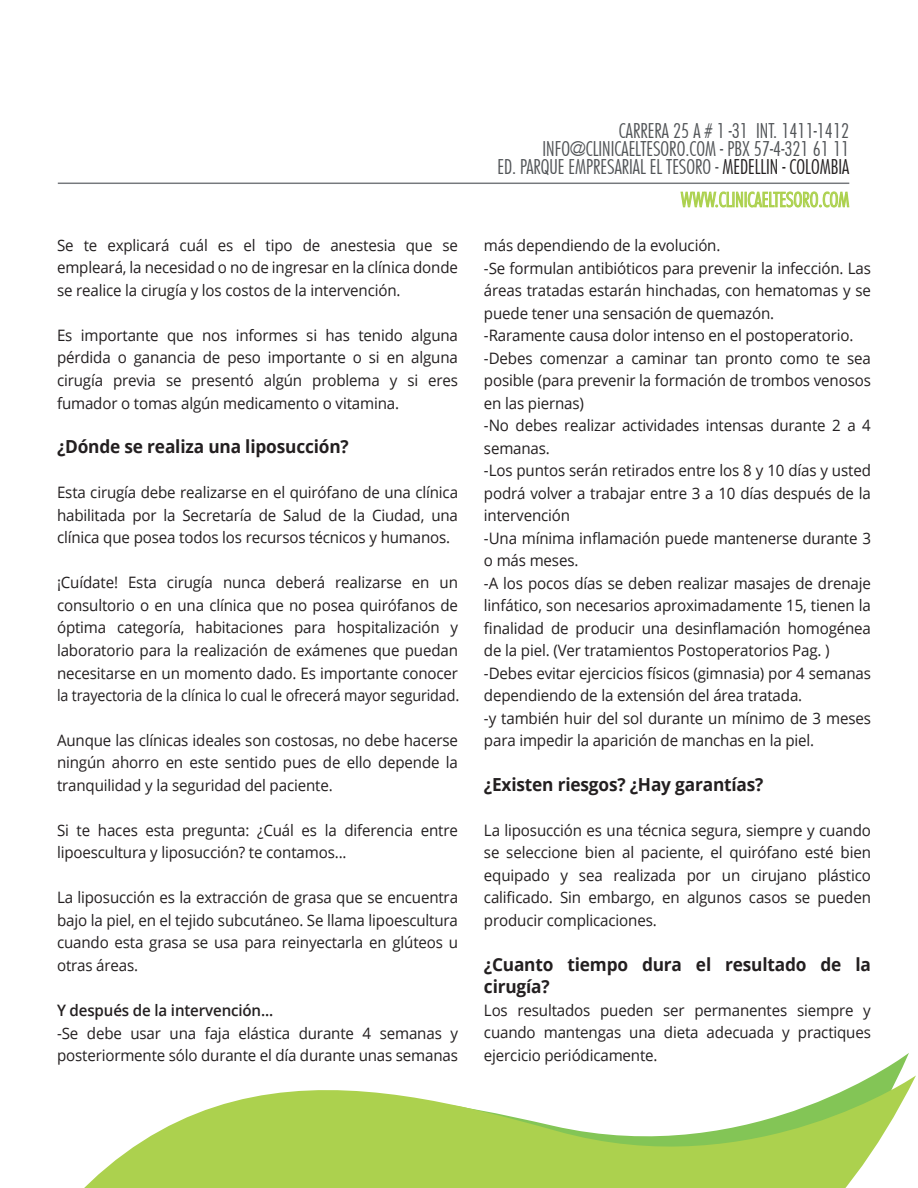
<style>
.page{position:relative;width:918px;height:1188px;background:#fff}
.page>*{position:absolute;margin:0;border:0;box-sizing:border-box;transform-origin:0 0}
.t1{font:300 19.5px/18px "Futura";color:#515457;text-align:right}
.t2{font:300 19.5px "Futura";color:#acd14e}
.t3{font:700 18px/22.5px "Open Sans";letter-spacing:-.01em;color:#231f20;scale:.96 1}
.t4{font:15.75px/22.5px "Open Sans";letter-spacing:-.01em;color:#231f20;text-align:justify;scale:.96 1}
.t5{font:600 15.75px "Open Sans";letter-spacing:-.01em;color:#231f20;scale:.96 1}
.s1{color:#231f20}
</style>
<div class="page">
<hr style="left:58px;top:183px;width:791px;height:1px;background:#76797d">
<svg style="left:84px;top:1053px;width:832px;height:135px;fill:#acd156"></svg>
<svg style="left:680px;top:182px;width:170px;height:26px"></svg>
<p class="t4" style="left:57px;top:234px;width:419px">Se te explicará cuál es el tipo de anestesia que se empleará, la necesidad o no de ingresar en la clínica donde se realice la cirugía y los costos de la intervención.</p>
<p class="t4" style="left:57px;top:324px;width:419px">Es importante que nos informes si has tenido alguna pérdida o ganancia de peso importante o si en alguna cirugía previa se presentó algún problema y si eres fumador o tomas algún medicamento o vitamina.</p>
<p class="t3" style="left:57px;top:435px;width:305px">¿Dónde se realiza una liposucción?</p>
<p class="t4" style="left:57px;top:481px;width:419px">Esta cirugía debe realizarse en el quirófano de una clínica habilitada por la Secretaría de Salud de la Ciudad, una clínica que posea todos los recursos técnicos y humanos.</p>
<p class="t4" style="left:57px;top:571px;width:421px">¡Cuídate! Esta cirugía nunca deberá realizarse en un consultorio o en una clínica que no posea quirófanos de óptima categoría, habitaciones para hospitalización y laboratorio para la realización de exámenes que puedan necesitarse en un momento dado. Es importante conocer la trayectoria de la clínica lo cual le ofrecerá mayor seguridad.</p>
<p class="t4" style="left:57px;top:729px;width:419px">Aunque las clínicas ideales son costosas, no debe hacerse ningún ahorro en este sentido pues de ello depende la tranquilidad y la seguridad del paciente.</p>
<p class="t4" style="left:57px;top:819px;width:419px">Si te haces esta pregunta: ¿Cuál es la diferencia entre lipoescultura y liposucción? te contamos...</p>
<p class="t4" style="left:57px;top:886px;width:419px">La liposucción es la extracción de grasa que se encuentra bajo la piel, en el tejido subcutáneo. Se llama lipoescultura cuando esta grasa se usa para reinyectarla en glúteos u otras áreas.</p>
<p class="t5" style="left:57px;top:999px;width:227px">Y después de la intervención...</p>
<p class="t4" style="left:57px;top:1021px;width:419px">-Se debe usar una faja elástica durante 4 semanas y posteriormente sólo durante el día durante unas semanas</p>
<p class="t1" style="left:497px;top:121px;width:353px">CARRERA 25 A # 1 -31 INT. 1411-1412<br>INFO@CLINICAELTESORO.COM - PBX 57-4-321 61 11<br>ED. PARQUE EMPRESARIAL EL TESORO - <span class="s1">MEDELLIN - COLOMBIA</span></p>
<p class="t2" style="left:681px;top:187px;width:170px">WWW.CLINICAELTESORO.COM</p>
<p class="t4" style="left:484px;top:234px;width:405px;text-align:left">más dependiendo de la evolución.<br>-Se formulan antibióticos para prevenir la infección. Las áreas tratadas estarán hinchadas, con hematomas y se puede tener una sensación de quemazón.<br>-Raramente causa dolor intenso en el postoperatorio. -Debes comenzar a caminar tan pronto como te sea posible (para prevenir la formación de trombos venosos en las piernas)<br>-No debes realizar actividades intensas durante 2 a 4 semanas.<br>-Los puntos serán retirados entre los 8 y 10 días y usted podrá volver a trabajar entre 3 a 10 días después de la intervención<br>-Una mínima inflamación puede mantenerse durante 3 o más meses.<br>-A los pocos días se deben realizar masajes de drenaje linfático, son necesarios aproximadamente 15, tienen la finalidad de producir una desinflamación homogénea de la piel. (Ver tratamientos Postoperatorios Pag. ) -Debes evitar ejercicios físicos (gimnasia) por 4 semanas dependiendo de la extensión del área tratada.<br>-y también huir del sol durante un mínimo de 3 meses para impedir la aparición de manchas en la piel.</p>
<p class="t3" style="left:484px;top:773px;width:293px">¿Existen riesgos? ¿Hay garantías?</p>
<p class="t4" style="left:484px;top:819px;width:405px">La liposucción es una técnica segura, siempre y cuando se seleccione bien al paciente, el quirófano esté bien equipado y sea realizada por un cirujano plástico calificado. Sin embargo, en algunos casos se pueden producir complicaciones.</p>
<p class="t3" style="left:484px;top:953px;width:405px">¿Cuanto tiempo dura el resultado de la cirugía?</p>
<p class="t4" style="left:484px;top:999px;width:405px">Los resultados pueden ser permanentes siempre y cuando mantengas una dieta adecuada y practiques ejercicio periódicamente.</p>
</div>
